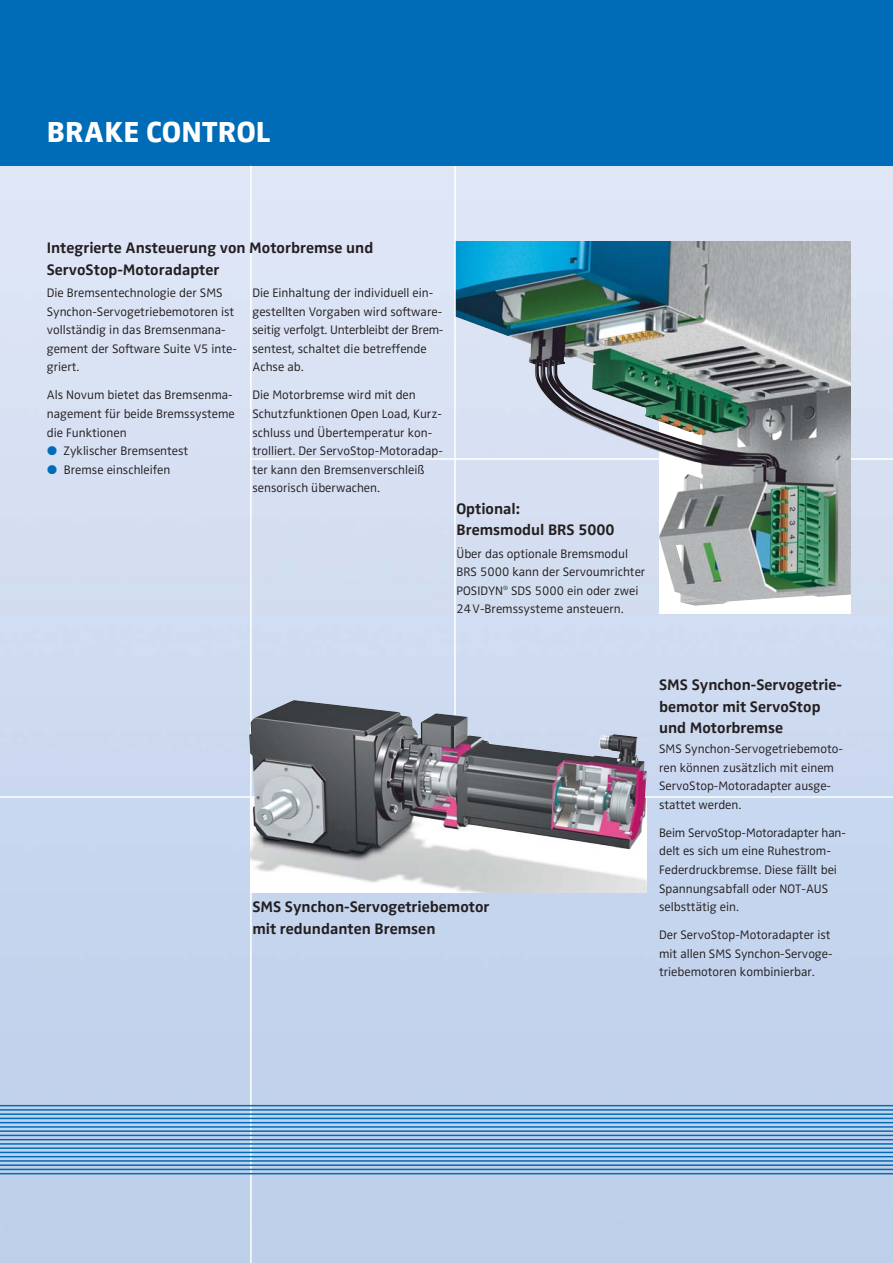
<style>
.page{position:relative;width:893px;height:1263px;background:#fff}
.page>*{position:absolute;margin:0;border:0;box-sizing:border-box;transform-origin:0 0}
.t1{font:800 30px "Zwo";letter-spacing:.01em;color:#fff}
.t2{font:700 15.75px/21.5px "Zwo";color:#231f20}
.t3{font:300 12.75px/18.6px "Zwo";color:#231f20}
.s1{font-family:"European Pi Three";font-weight:400;color:#006cb7}
</style>
<div class="page">
<img style="left:0;top:167px;width:893px;height:1096px">
<hr style="left:251px;top:458px;width:642px;height:2px;background:#fff">
<div style="left:659px;top:283px;width:191px;height:330px;background:#fff"></div>
<img style="left:456px;top:241px;width:394px;height:365px">
<hr style="left:454px;top:166px;width:2px;height:701px;background:#fff">
<div style="left:0;top:0;width:893px;height:166px;background:#006cb7"></div>
<hr style="left:0;top:796px;width:893px;height:2px;background:#fff">
<hr style="left:250px;top:166px;width:2px;height:1097px;background:#fff">
<hr style="left:0;top:1105px;width:893px;height:1px;background:#006cb7">
<hr style="left:0;top:1109px;width:893px;height:2px;background:#006cb7">
<hr style="left:0;top:1113px;width:893px;height:2px;background:#006cb7">
<hr style="left:0;top:1118px;width:893px;height:1px;background:#006cb7">
<hr style="left:0;top:1122px;width:893px;height:1px;background:#006cb7">
<hr style="left:0;top:1126px;width:893px;height:2px;background:#006cb7">
<hr style="left:0;top:1130px;width:893px;height:2px;background:#006cb7">
<hr style="left:0;top:1135px;width:893px;height:1px;background:#006cb7">
<hr style="left:0;top:1139px;width:893px;height:1px;background:#006cb7">
<hr style="left:0;top:1143px;width:893px;height:2px;background:#006cb7">
<hr style="left:0;top:1147px;width:893px;height:2px;background:#006cb7">
<hr style="left:0;top:1152px;width:893px;height:1px;background:#006cb7">
<hr style="left:0;top:1156px;width:893px;height:1px;background:#006cb7">
<hr style="left:0;top:1160px;width:893px;height:2px;background:#006cb7">
<hr style="left:0;top:1164px;width:893px;height:2px;background:#006cb7">
<hr style="left:0;top:1169px;width:893px;height:1px;background:#006cb7">
<hr style="left:0;top:1173px;width:893px;height:1px;background:#006cb7">
<img style="left:251px;top:852px;width:395px;height:40px">
<img style="left:249px;top:700px;width:397px;height:152px">
<h1 class="t1" style="left:47px;top:121px;width:225px">BRAKE CONTROL</h1>
<p class="t2" style="left:47px;top:239px;width:328px">Integrierte Ansteuerung von Motorbremse und<br>ServoStop-Motoradapter</p>
<p class="t3" style="left:47px;top:285px;width:192px">Die Bremsentechnologie der SMS<br>Synchon-Servogetriebemotoren ist vollständig in das Bremsenmana&shy;gement der Software Suite V5 inte&shy;griert.</p>
<p class="t3" style="left:47px;top:387px;width:190px">Als Novum bietet das Bremsenma&shy;nagement für beide Bremssysteme die Funktionen</p>
<p class="t3" style="left:47px;top:443px;width:143px"><span class="s1">-</span> Zyklischer Bremsentest</p>
<p class="t3" style="left:47px;top:461px;width:125px"><span class="s1">-</span> Bremse einschleifen</p>
<p class="t3" style="left:252px;top:285px;width:193px">Die Einhaltung der individuell ein&shy;gestellten Vorgaben wird software&shy;seitig verfolgt. Unterbleibt der Brem&shy;sentest, schaltet die betreffende<br>Achse ab.</p>
<p class="t3" style="left:252px;top:387px;width:192px">Die Motorbremse wird mit den<br>Schutzfunktionen Open Load, Kurz&shy;schluss und Übertemperatur kon&shy;trolliert. Der ServoStop-Motoradap&shy;ter kann den Bremsenverschleiß sensorisch überwachen.</p>
<p class="t2" style="left:456px;top:499px;width:160px">Optional:<br>Bremsmodul BRS 5000</p>
<p class="t3" style="left:456px;top:545px;width:190px">Über das optionale Bremsmodul<br>BRS 5000 kann der Servoumrichter<br>POSIDYN<sup>®</sup> SDS 5000 ein oder zwei<br>24V-Bremssysteme ansteuern.</p>
<p class="t2" style="left:252px;top:898px;width:239px">SMS Synchon-Servogetriebemotor mit redundanten Bremsen</p>
<p class="t2" style="left:659px;top:676px;width:184px">SMS Synchon-Servogetrie&shy;bemotor mit ServoStop und Motorbremse</p>
<p class="t3" style="left:659px;top:741px;width:185px">SMS Synchon-Servogetriebemoto&shy;ren können zusätzlich mit einem<br>ServoStop-Motoradapter ausge&shy;stattet werden.</p>
<p class="t3" style="left:659px;top:824px;width:188px">Beim ServoStop-Motoradapter han&shy;delt es sich um eine Ruhestrom-<br>Federdruckbremse. Diese fällt bei<br>Spannungsabfall oder NOT-AUS selbsttätig ein.</p>
<p class="t3" style="left:659px;top:927px;width:175px">Der ServoStop-Motoradapter ist mit allen SMS Synchon-Servoge&shy;triebemotoren kombinierbar.</p>
</div>
